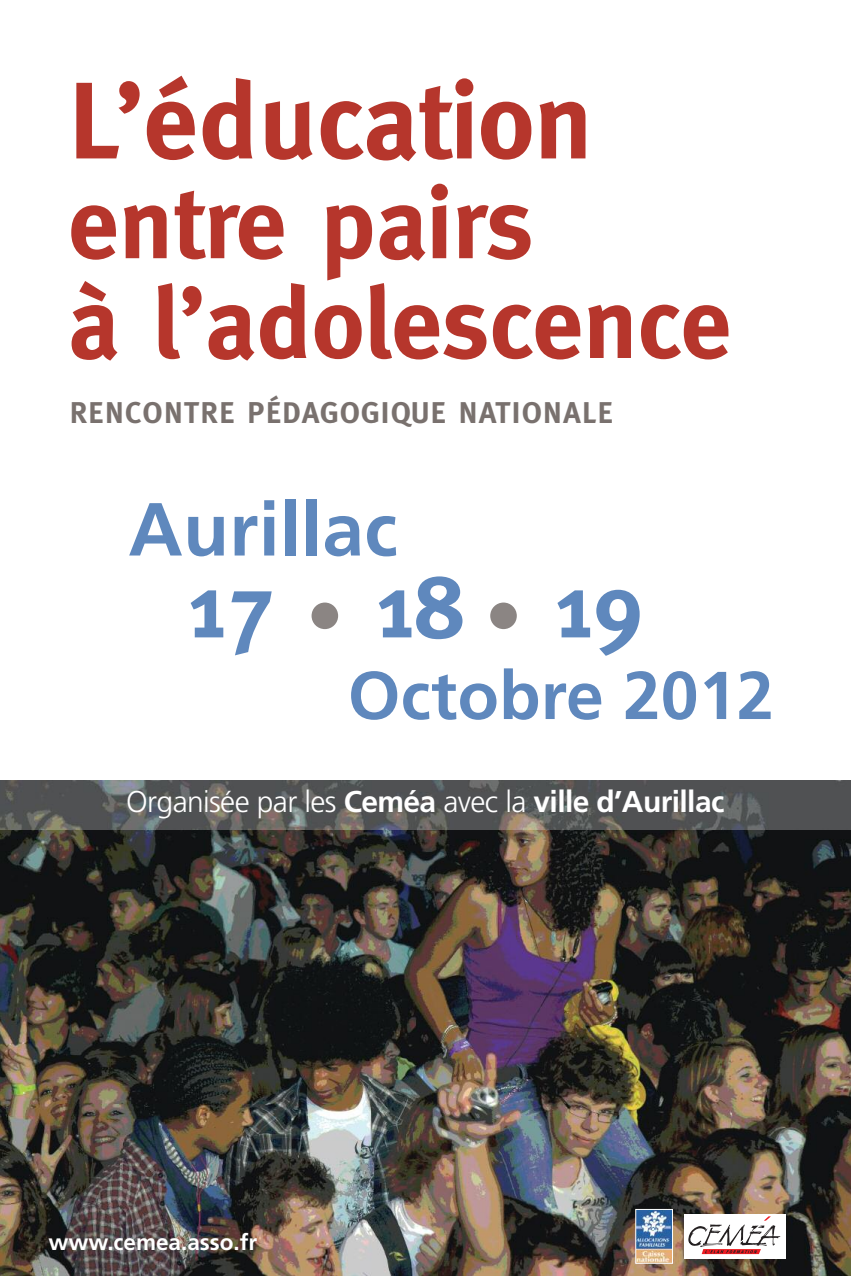
<style>
.page{position:relative;width:851px;height:1276px;background:#fff}
.page>*{position:absolute;margin:0;border:0;box-sizing:border-box;transform-origin:0 0}
.t1{font:700 108.75px "Meta";color:#b6362c}
.t2{font:700 101.25px/99.8px "Meta";color:#b6362c}
.t3{font:700 90px "Meta";color:#5f88bd}
.t4{font:700 75px "Frutiger";letter-spacing:.005em;color:#5f88bd}
.t5{font:700 67.5px "Frutiger";letter-spacing:.005em;color:#5f88bd}
.t6{font:300 30px "Frutiger";letter-spacing:-.02em;color:#fff}
.t7{font:700 30px "Meta";letter-spacing:.05em;color:#79716e}
.t8{font:700 22.5px "Frutiger";color:#fff}
.s1{font-size:75px;color:#8b8583}
.s2{font-weight:700}
</style>
<div class="page">
<img style="left:0;top:829px;width:850px;height:447px">
<img style="left:0;top:780px;width:850px;height:49px">
<div style="left:684px;top:1214px;width:101px;height:45px;background:#fff"></div>
<svg style="left:688px;top:1216px;width:92px;height:38px"></svg>
<img style="left:637px;top:1211px;width:33px;height:50px">
<div style="left:635px;top:1209px;width:37px;height:54px;border:1px solid #fff"></div>
<h1 class="t1" style="left:68px;top:57px;width:525px">L’éducation</h1>
<h2 class="t2" style="left:68px;top:173px;width:664px">entre pairs<br>à l’adolescence</h2>
<p class="t7" style="left:70px;top:395px;width:544px">RENCONTRE PÉDAGOGIQUE NATIONALE</p>
<h3 class="t4" style="left:128px;top:499px;width:270px">Aurillac</h3>
<h3 class="t3" style="left:186px;top:553px;width:457px">17 <span class="s1">•</span> 18<span class="s1">•</span> 19</h3>
<h3 class="t5" style="left:348px;top:668px;width:427px">Octobre 2012</h3>
<p class="t6" style="left:126px;top:789px;width:599px">Organisée par les <span class="s2">Ceméa</span> avec la <span class="s2">ville d’Aurillac</span></p>
<p class="t8" style="left:49px;top:1233px;width:210px">www.cemea.asso.fr</p>
</div>
